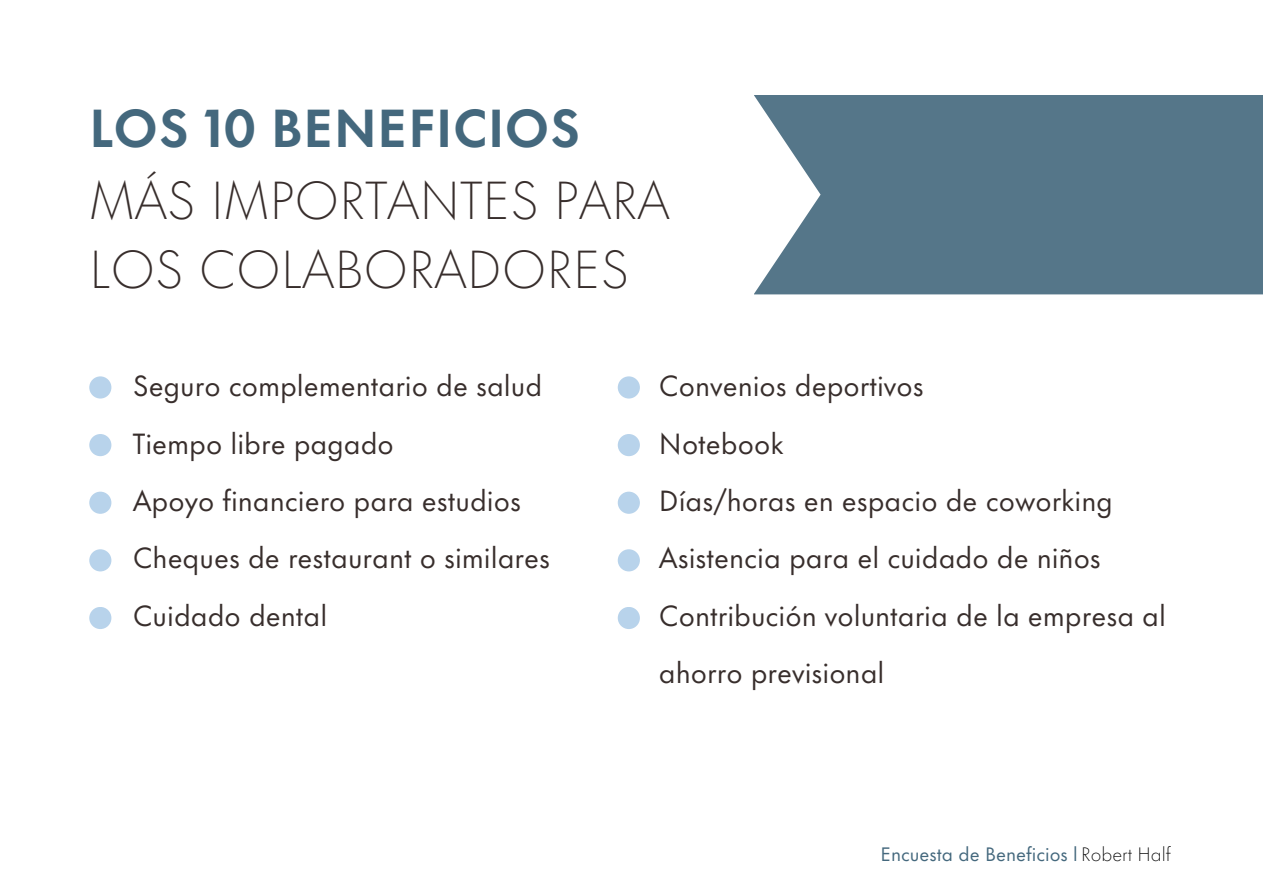
<style>
.page{position:relative;width:1263px;height:894px;background:#fff}
.page>*{position:absolute;margin:0;border:0;box-sizing:border-box;transform-origin:0 0}
.t1{font:300 49.5px/68.6px "Futura Now Text";color:#382e2c}
.t2{font:700 49.5px "Futura Now Text";color:#44687d}
.t3{font:27px/57.3px "Futura Now Text";color:#382e2c}
.t4{font:18px "Futura Now Text";color:#44687d}
.s1{font-weight:300;color:#000}
</style>
<div class="page">
<div style="left:89px;top:376px;width:22px;height:22px;background:#b8d3eb;border-radius:50%"></div>
<div style="left:89px;top:434px;width:22px;height:22px;background:#b8d3eb;border-radius:50%"></div>
<div style="left:89px;top:491px;width:22px;height:22px;background:#b8d3eb;border-radius:50%"></div>
<div style="left:89px;top:549px;width:22px;height:22px;background:#b8d3eb;border-radius:50%"></div>
<div style="left:89px;top:606px;width:22px;height:23px;background:#b8d3eb;border-radius:50%"></div>
<div style="left:618px;top:376px;width:22px;height:22px;background:#b8d3eb;border-radius:50%"></div>
<div style="left:618px;top:434px;width:22px;height:22px;background:#b8d3eb;border-radius:50%"></div>
<div style="left:618px;top:491px;width:22px;height:22px;background:#b8d3eb;border-radius:50%"></div>
<div style="left:618px;top:549px;width:22px;height:22px;background:#b8d3eb;border-radius:50%"></div>
<div style="left:618px;top:606px;width:22px;height:23px;background:#b8d3eb;border-radius:50%"></div>
<div style="left:754px;top:95px;width:509px;height:199px;background:#557689"></div>
<p class="t2" style="left:89px;top:101px;width:493px">LOS 10 BENEFICIOS</p>
<p class="t1" style="left:89px;top:168px;width:582px">MÁS IMPORTANTES PARA<br>LOS COLABORADORES</p>
<p class="t3" style="left:133px;top:358px;width:411px">Seguro complementario de salud</p>
<p class="t3" style="left:133px;top:415px;width:263px">Tiempo libre pagado</p>
<p class="t3" style="left:133px;top:473px;width:390px">Apoyo financiero para estudios</p>
<p class="t3" style="left:133px;top:530px;width:419px">Cheques de restaurant o similares</p>
<p class="t3" style="left:133px;top:587px;width:196px">Cuidado dental</p>
<p class="t3" style="left:659px;top:358px;width:266px">Convenios deportivos</p>
<p class="t3" style="left:659px;top:415px;width:126px">Notebook</p>
<p class="t3" style="left:659px;top:473px;width:455px">Días/horas en espacio de coworking</p>
<p class="t3" style="left:659px;top:530px;width:443px">Asistencia para el cuidado de niños</p>
<p class="t3" style="left:659px;top:587px;width:509px">Contribución voluntaria de la empresa al ahorro previsional</p>
<p class="t4" style="left:880px;top:844px;width:292px">Encuesta de Beneficios l <span class="s1">Robert Half</span></p>
</div>
